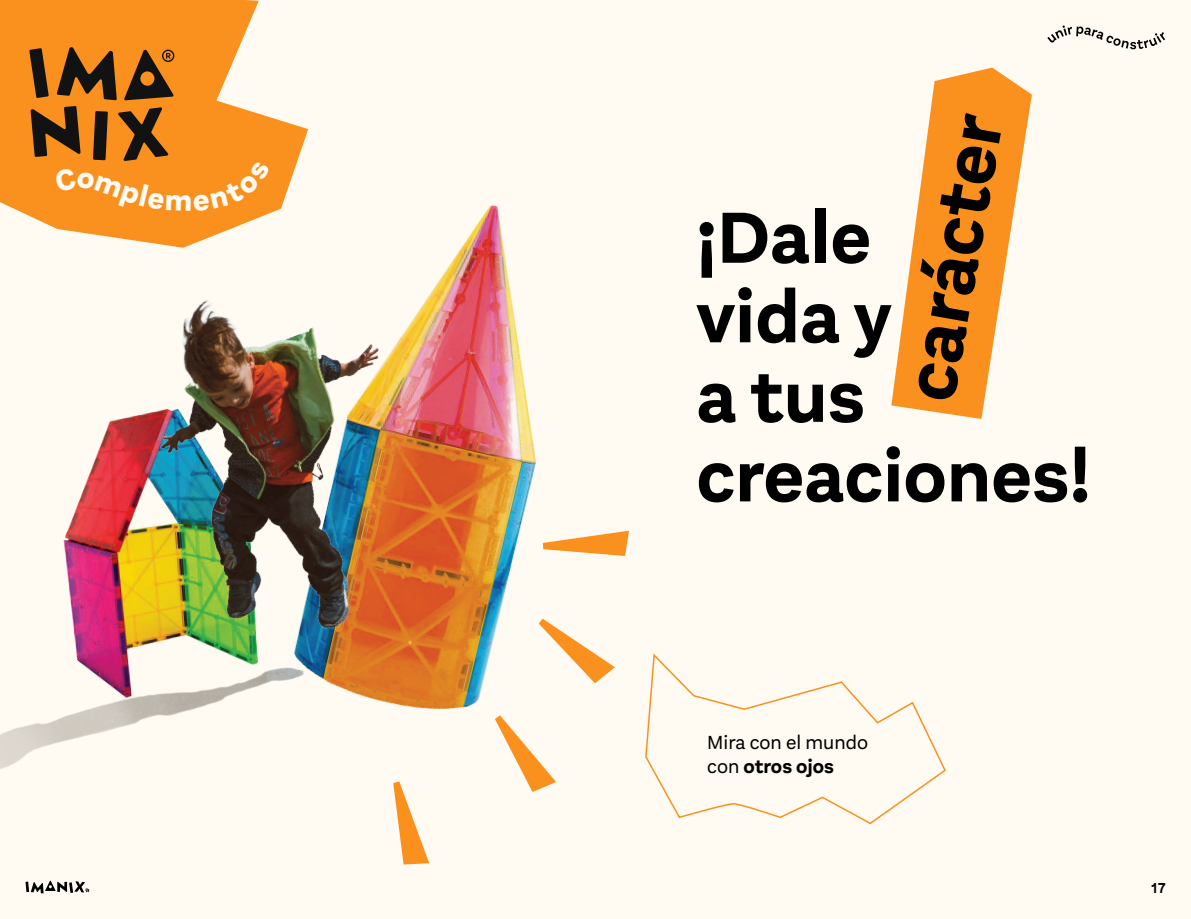
<style>
.page{position:relative;width:1191px;height:919px;background:#fff}
.page>*{position:absolute;margin:0;border:0;box-sizing:border-box;transform-origin:0 0}
.t1{font:700 75px/79.5px "Aestetico";color:#000}
.t2{font:19.65px/23.5px "Aestetico";color:#000}
.t3{font:600 15px "Aestetico";color:#000}
.s1{font-weight:700}
</style>
<div class="page">
<div style="left:0;top:0;width:1191px;height:918px;background:#fffaf2"></div>
<svg style="left:0;top:0;width:308px;height:217px;fill:#fa911f"></svg>
<svg style="left:891px;top:68px;width:140px;height:351px;fill:#fa911f"></svg>
<svg style="left:617px;top:530px;width:12px;height:26px"></svg>
<svg style="left:515px;top:758px;width:41px;height:34px"></svg>
<svg style="left:400px;top:839px;width:29px;height:25px"></svg>
<svg style="left:57px;top:47px;width:60px;height:53px;background:#824f18"></svg>
<svg style="left:29px;top:48px;width:20px;height:50px"></svg>
<svg style="left:124px;top:49px;width:50px;height:51px;background:#8b5418"></svg>
<svg style="left:645px;top:653px;width:301px;height:172px"></svg>
<img style="left:257px;top:157px;width:360px;height:601px">
<img style="left:0;top:217px;width:487px;height:622px">
<svg style="left:1047px;top:25px;width:118px;height:24px"></svg>
<svg style="left:25px;top:880px;width:64px;height:13px"></svg>
<svg style="left:30px;top:106px;width:240px;height:105px;background:#db811e"></svg>
<p class="t1" style="left:890px;top:393px;width:291px;rotate:-80deg">carácter</p>
<p class="t1" style="left:696px;top:199px;width:176px">¡Dale</p>
<p class="t1" style="left:696px;top:278px;width:396px">vida y<br>a tus creaciones!</p>
<p class="t2" style="left:707px;top:730px;width:162px">Mira con el mundo con <span class="s1">otros ojos</span></p>
<p class="t3" style="left:1151px;top:879px;width:15px">17</p>
</div>
